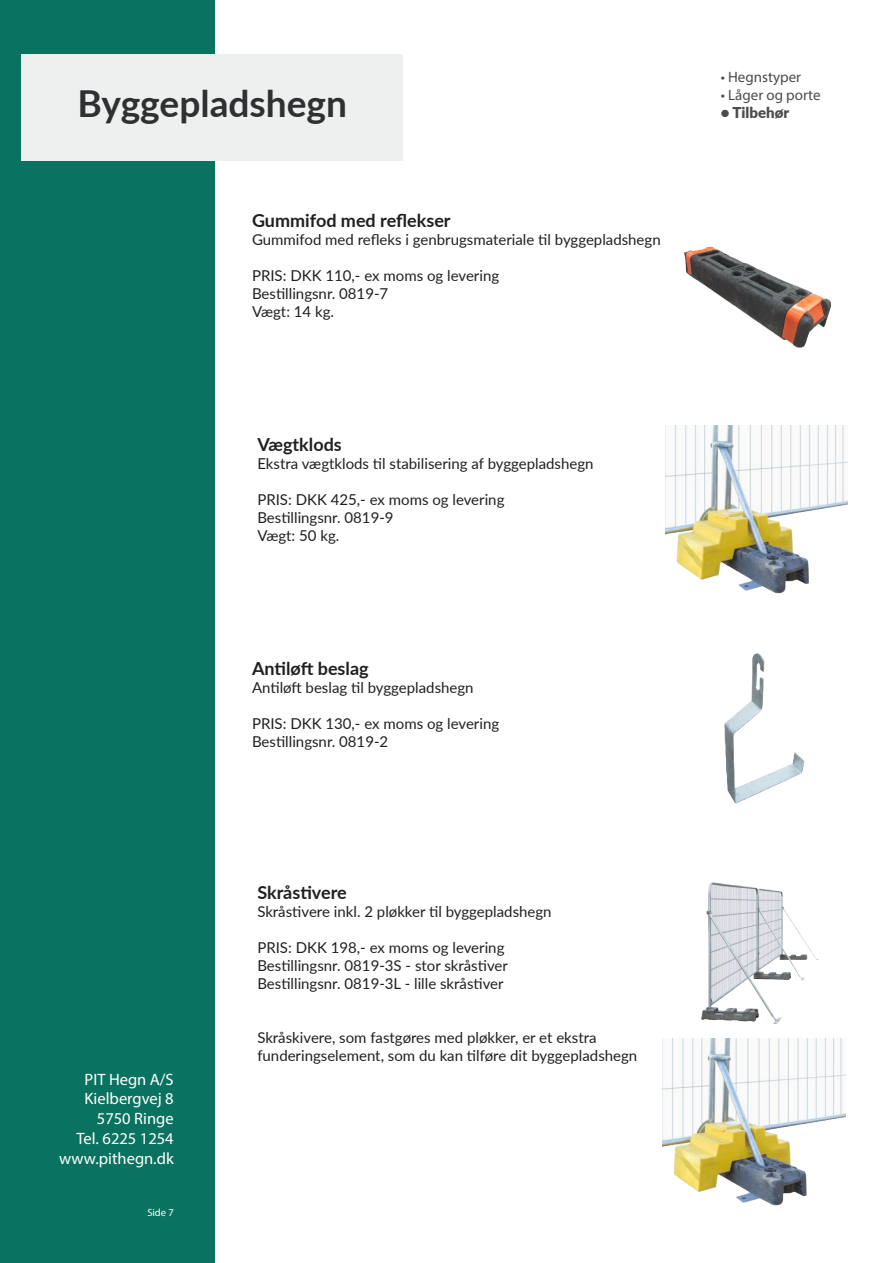
<style>
.page{position:relative;width:893px;height:1263px;background:#fff}
.page>*{position:absolute;margin:0;border:0;box-sizing:border-box;transform-origin:0 0}
.t1{font:700 37.2px "Lato";color:#2f3032}
.t2{font:700 18px "Lato";color:#231f20}
.t3{font:16.5px/19.8px "Myriad Pro";color:#fff;text-align:right}
.t4{font:15px/18px "Lato";color:#231f20}
.t5{font:15px "Myriad Pro";color:#4b4c4d}
.t6{font:900 15px "Lato";color:#4b4c4d}
.t7{font:10.5px "Myriad Pro";color:#fff}
</style>
<div class="page">
<div style="left:0;top:0;width:215px;height:1263px;background:#097260"></div>
<div style="left:22px;top:55px;width:381px;height:106px;background:#eef0f0"></div>
<img style="left:684px;top:246px;width:148px;height:102px">
<img style="left:665px;top:426px;width:183px;height:168px">
<img style="left:724px;top:653px;width:81px;height:151px">
<img style="left:672px;top:882px;width:169px;height:157px">
<img style="left:663px;top:1039px;width:182px;height:167px">
<h1 class="t1" style="left:78px;top:90px;width:271px">Byggepladshegn</h1>
<p class="t2" style="left:252px;top:207px;width:200px">Gummifod med reflekser</p>
<p class="t4" style="left:252px;top:229px;width:410px">Gummifod med refleks i genbrugsmateriale til byggepladshegn</p>
<p class="t4" style="left:252px;top:265px;width:249px">PRIS: DKK 110,- ex moms og levering<br>Bestillingsnr. 0819-7<br>Vægt: 14 kg.</p>
<p class="t2" style="left:257px;top:431px;width:86px">Vægtklods</p>
<p class="t4" style="left:257px;top:454px;width:338px">Ekstra vægtklods til stabilisering af byggepladshegn</p>
<p class="t4" style="left:257px;top:492px;width:249px">PRIS: DKK 425,- ex moms og levering<br>Bestillingsnr. 0819-9<br>Vægt: 50 kg.</p>
<p class="t2" style="left:252px;top:655px;width:118px">Antiløft beslag</p>
<p class="t4" style="left:252px;top:678px;width:223px">Antiløft beslag til byggepladshegn</p>
<p class="t4" style="left:252px;top:714px;width:249px">PRIS: DKK 130,- ex moms og levering<br>Bestillingsnr. 0819-2</p>
<p class="t2" style="left:257px;top:879px;width:91px">Skråstivere</p>
<p class="t4" style="left:257px;top:901px;width:296px">Skråstivere inkl. 2 pløkker til byggepladshegn</p>
<p class="t4" style="left:257px;top:937px;width:252px">PRIS: DKK 198,- ex moms og levering<br>Bestillingsnr. 0819-3S - stor skråstiver<br>Bestillingsnr. 0819-3L - lille skråstiver</p>
<p class="t3" style="left:59px;top:1070px;width:116px">PIT Hegn A/S<br>Kielbergvej 8<br>5750 Ringe<br>Tel. 6225 1254 www.pithegn.dk</p>
<p class="t7" style="left:147px;top:1208px;width:28px">Side 7</p>
<p class="t4" style="left:257px;top:1029px;width:381px">Skråskivere, som fastgøres med pløkker, er et ekstra funderingselement, som du kan tilføre dit byggepladshegn</p>
<p class="t5" style="left:721px;top:71px;width:82px">• Hegnstyper</p>
<p class="t5" style="left:721px;top:89px;width:101px">• Låger og porte</p>
<p class="t6" style="left:721px;top:106px;width:70px">• Tilbehør</p>
</div>
